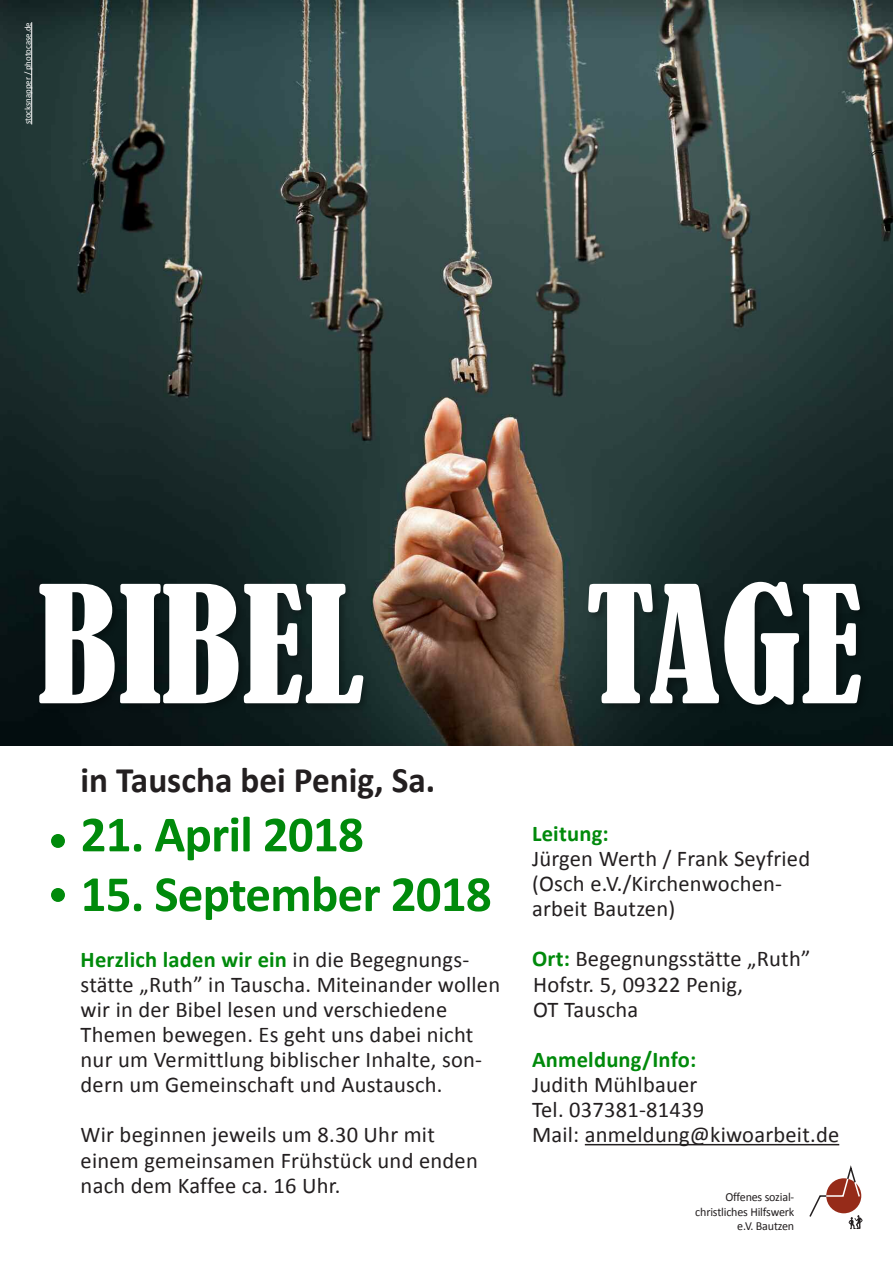
<style>
.page{position:relative;width:893px;height:1263px;background:#fff}
.page>*{position:absolute;margin:0;border:0;box-sizing:border-box;transform-origin:0 0}
.t1{font:condensed 151.5px "Bernard";color:#fff}
.t2{font:700 51px "Calibri";letter-spacing:-.015em;color:#008a0b}
.t3{font:700 36px "Calibri";color:#231f20}
.t4{font:22.5px/25px "Calibri";letter-spacing:.01em;color:#231f20}
.t5{font:700 22.5px "Calibri";letter-spacing:.01em;color:#008a0b}
.t6{font:12.3px/14.4px "Calibri";letter-spacing:-.015em;color:#231f20;text-align:right}
.t7{font:9px "Calibri";letter-spacing:-.005em;color:#fff}
.s1{font-weight:700;color:#008a0b}
</style>
<div class="page">
<img style="left:0;top:0;width:893px;height:563px">
<img style="left:0;top:563px;width:893px;height:183px">
<hr style="left:585px;top:1144px;width:254px;height:1px;background:#231f20">
<svg style="left:809px;top:1165px;width:54px;height:64px"></svg>
<hr style="left:31px;top:22px;width:1px;height:102px;background:#fff">
<div style="left:51px;top:834px;width:14px;height:14px;background:#008a0b;border-radius:50%"></div>
<div style="left:51px;top:888px;width:14px;height:14px;background:#008a0b;border-radius:50%"></div>
<img style="left:890px;top:278px;width:3px;height:105px">
<p class="t7" style="left:24px;top:124px;width:104px;rotate:-90deg">stocksnapper / photocase.de</p>
<h1 class="t1" style="left:38px;top:556px;width:328px">BIBEL</h1>
<h1 class="t1" style="left:586px;top:556px;width:279px">TAGE</h1>
<h3 class="t3" style="left:81px;top:765px;width:356px">in Tauscha bei Penig, Sa.</h3>
<h2 class="t2" style="left:81px;top:813px;width:285px">21. April 2018</h2>
<h2 class="t2" style="left:81px;top:873px;width:413px">15. September 2018</h2>
<p class="t4" style="left:81px;top:948px;width:421px"><span class="s1">Herzlich laden wir ein</span> in die Begegnungs&shy;stätte „Ruth” in Tauscha. Miteinander wollen wir in der Bibel lesen und verschiedene Themen bewegen. Es geht uns dabei nicht nur um Vermittlung biblischer Inhalte, son&shy;dern um Gemeinschaft und Austausch.</p>
<p class="t4" style="left:81px;top:1124px;width:399px">Wir beginnen jeweils um 8.30 Uhr mit einem gemeinsamen Frühstück und enden nach dem Kaffee ca. 16 Uhr.</p>
<p class="t5" style="left:532px;top:824px;width:78px">Leitung:</p>
<p class="t4" style="left:532px;top:848px;width:280px">Jürgen Werth / Frank Seyfried (Osch e.V./Kirchenwochen&shy;arbeit Bautzen)</p>
<p class="t4" style="left:532px;top:948px;width:280px"><span class="s1">Ort:</span> Begegnungsstätte „Ruth”<br>Hofstr. 5, 09322 Penig,<br>OT Tauscha</p>
<p class="t5" style="left:532px;top:1050px;width:166px">Anmeldung/Info:</p>
<p class="t4" style="left:532px;top:1074px;width:309px">Judith Mühlbauer<br>Tel. 037381-81439<br>Mail: anmeldung@kiwoarbeit.de</p>
<p class="t6" style="left:695px;top:1191px;width:101px">Offenes sozial&shy;christliches Hilfswerk e.V. Bautzen</p>
</div>
